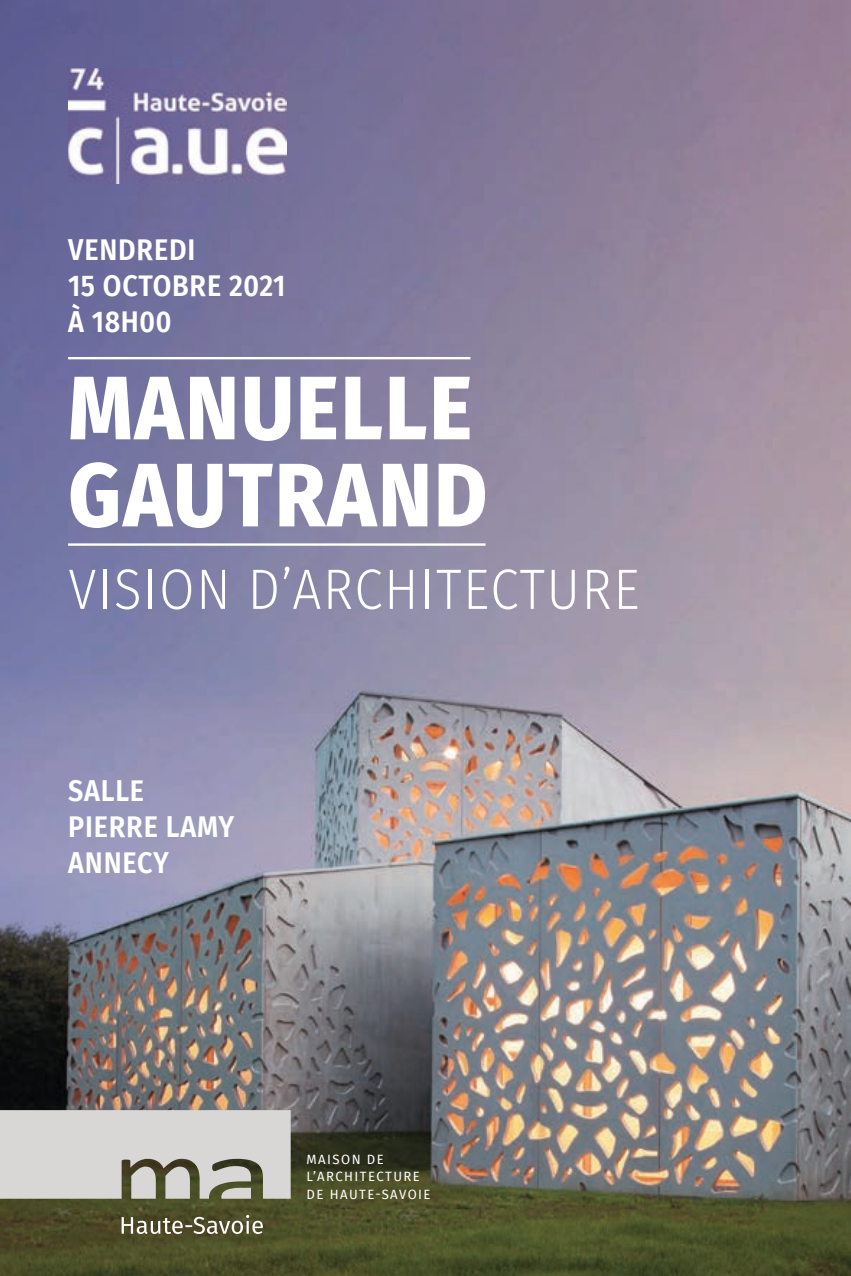
<style>
.page{position:relative;width:851px;height:1276px;background:#fff}
.page>*{position:absolute;margin:0;border:0;box-sizing:border-box;transform-origin:0 0}
.t1{font:800 90px/87px "Fira Sans";letter-spacing:.03em;color:#fff;scale:.9 1}
.t2{font:300 57px "Fira Sans";letter-spacing:.03em;color:#fff;scale:.9 1}
.t3{font:600 30px/36px "Fira Sans";letter-spacing:.03em;color:#fff;scale:.9 1}
.t4{font:13.2px/17.4px "Fira Sans";letter-spacing:.11em;color:#fff}
</style>
<div class="page">
<img style="left:0;top:0;width:850px;height:1276px">
<hr style="left:68px;top:357px;width:402px;height:2px;background:#fff">
<hr style="left:68px;top:543px;width:417px;height:3px;background:#fff">
<svg style="left:0;top:1110px;width:290px;height:88px;background:#c9c8c4"></svg>
<svg style="left:122px;top:1215px;width:141px;height:19px"></svg>
<img style="left:68px;top:68px;width:219px;height:115px">
<p class="t3" style="left:68px;top:230px;width:243px">VENDREDI<br>15 OCTOBRE 2021<br>À 18H00</p>
<h1 class="t1" style="left:68px;top:357px;width:466px">MANUELLE<br>GAUTRAND</h1>
<h2 class="t2" style="left:68px;top:548px;width:636px">VISION D’ARCHITECTURE</h2>
<p class="t3" style="left:68px;top:771px;width:186px">SALLE<br>PIERRE LAMY<br>ANNECY</p>
<p class="t4" style="left:306px;top:1150px;width:125px">MAISON DE<br>L’ARCHITECTURE<br>DE HAUTE-SAVOIE</p>
</div>
